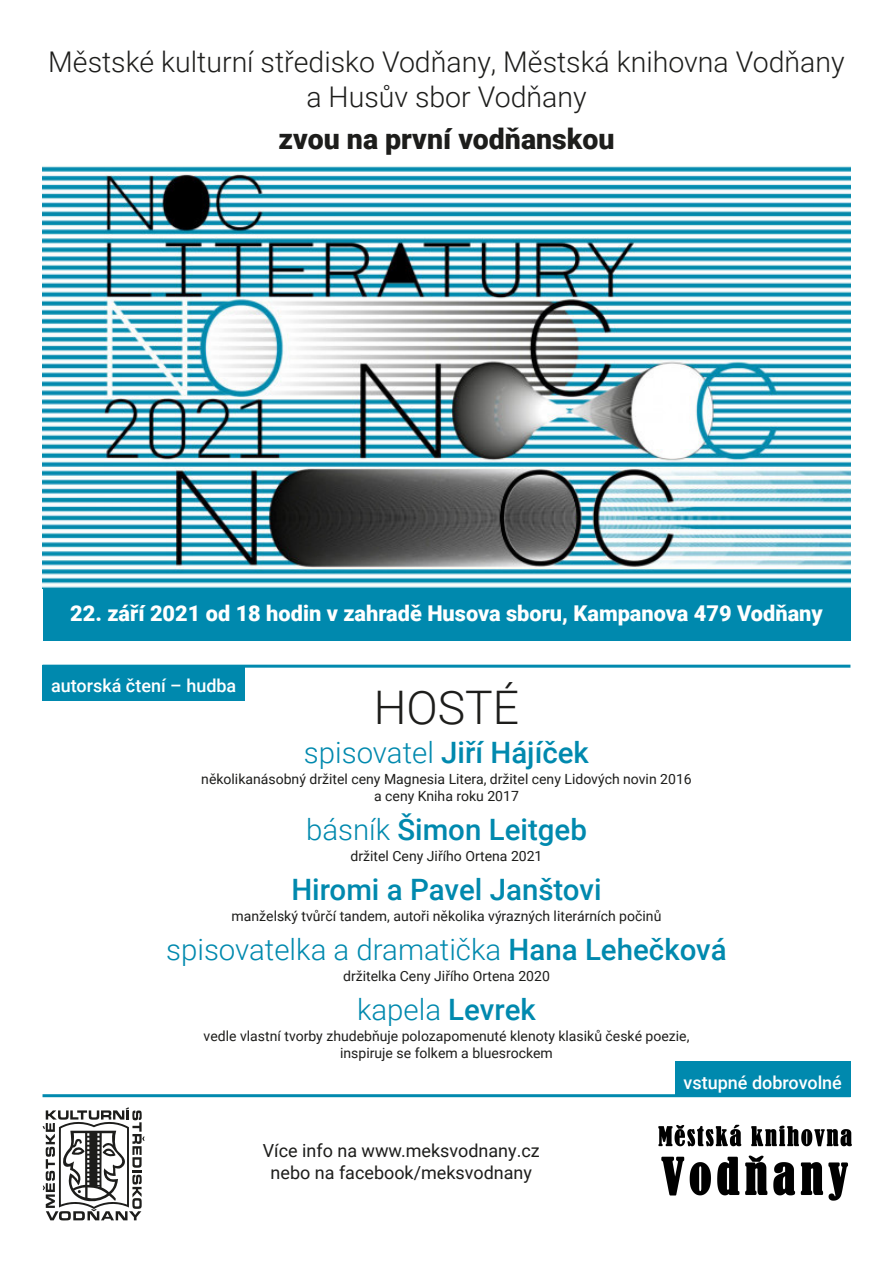
<style>
.page{position:relative;width:893px;height:1263px;background:#fff}
.page>*{position:absolute;margin:0;border:0;box-sizing:border-box;transform-origin:0 0}
.t1{font:300 46.28px "Roboto";color:#1d1d1b}
.t2{font:500 29.47px "Roboto";color:#0089ae}
.t3{font:300 29.47px "Roboto";color:#0089ae}
.t4{font:300 28.5px/34.2px "Roboto";color:#1d1d1b;text-align:center}
.t5{font:900 28.5px "Roboto";color:#1d1d1b}
.t6{font:900 21.75px "Roboto";color:#fff}
.t7{font:18px/21.6px "Roboto";color:#1d1d1b;text-align:center}
.t8{font:500 18px "Roboto";color:#fff}
.t9{font:14.02px/16.8px "Roboto";color:#1d1d1b;text-align:center}
.s1{font-weight:300}
.s2{font-weight:500}
</style>
<div class="page">
<div style="left:675px;top:1061px;width:175px;height:36px;background:#0089ae"></div>
<div style="left:43px;top:587px;width:807px;height:54px;background:#0089ae"></div>
<div style="left:43px;top:665px;width:202px;height:35px;background:#0089ae"></div>
<img style="left:658px;top:1124px;width:194px;height:77px">
<hr style="left:43px;top:665px;width:807px;height:3px;background:#0089ae">
<hr style="left:43px;top:1094px;width:807px;height:3px;background:#0089ae">
<svg style="left:43px;top:1107px;width:102px;height:113px"></svg>
<img style="left:43px;top:166px;width:807px;height:422px">
<p class="t4" style="left:48px;top:44px;width:798px">Městské kulturní středisko Vodňany, Městská knihovna Vodňany a Husův sbor Vodňany</p>
<p class="t5" style="left:279px;top:119px;width:337px">zvou na první vodňanskou</p>
<p class="t6" style="left:70px;top:598px;width:754px">22. září 2021 od 18 hodin v zahradě Husova sboru, Kampanova 479 Vodňany</p>
<p class="t8" style="left:51px;top:673px;width:187px">autorská čtení – hudba</p>
<p class="t1" style="left:374px;top:675px;width:147px">HOSTÉ</p>
<p class="t2" style="left:304px;top:732px;width:287px"><span class="s1">spisovatel</span> Jiří Hájíček</p>
<p class="t9" style="left:201px;top:770px;width:492px">několikanásobný držitel ceny Magnesia Litera, držitel ceny Lidových novin 2016 a ceny Kniha roku 2017</p>
<p class="t2" style="left:306px;top:809px;width:282px"><span class="s1">básník</span> Šimon Leitgeb</p>
<p class="t9" style="left:350px;top:847px;width:193px">držitel Ceny Jiřího Ortena 2021</p>
<p class="t2" style="left:291px;top:869px;width:312px">Hiromi a Pavel Janštovi</p>
<p class="t9" style="left:232px;top:907px;width:431px">manželský tvůrčí tandem, autoři několika výrazných literárních počinů</p>
<p class="t3" style="left:166px;top:929px;width:562px">spisovatelka a dramatička <span class="s2">Hana Lehečková</span></p>
<p class="t9" style="left:343px;top:967px;width:208px">držitelka Ceny Jiřího Ortena 2020</p>
<p class="t3" style="left:357px;top:989px;width:180px">kapela <span class="s2">Levrek</span></p>
<p class="t9" style="left:204px;top:1027px;width:487px">vedle vlastní tvorby zhudebňuje polozapomenuté klenoty klasiků české poezie, inspiruje se folkem a bluesrockem</p>
<p class="t7" style="left:263px;top:1139px;width:278px">Více info na www.meksvodnany.cz nebo na facebook/meksvodnany</p>
<p class="t8" style="left:683px;top:1069px;width:160px">vstupné dobrovolné</p>
</div>
